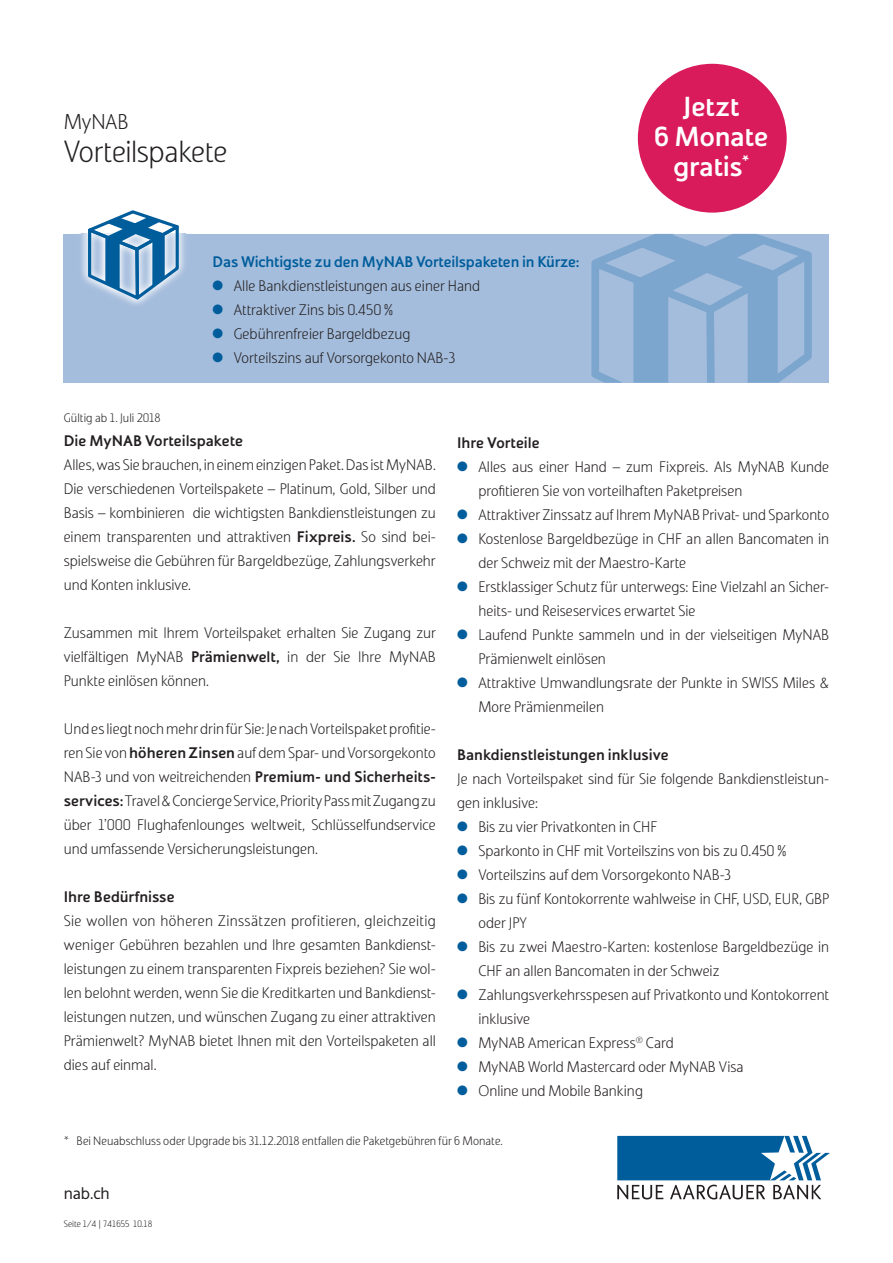
<style>
.page{position:relative;width:893px;height:1263px;background:#fff}
.page>*{position:absolute;margin:0;border:0;box-sizing:border-box;transform-origin:0 0}
.t1{font:300 30px "Solo Sans";letter-spacing:-.015em;color:#231f20}
.t2{font:700 27px/30px "Solo Sans";letter-spacing:-.015em;color:#fff;text-align:center}
.t3{font:300 21px "Solo Sans";letter-spacing:-.005em;color:#231f20}
.t4{font:16.5px "Solo Sans";color:#231f20}
.t5{font:300 15px/24px "Solo Sans";color:#231f20}
.t6{font:700 15px "Solo Sans";letter-spacing:-.005em;color:#231f20}
.t7{font:700 15px "Solo Sans";letter-spacing:-.01em;color:#005d9c}
.t8{font:300 12px "Solo Sans";color:#231f20}
.t9{font:300 9px "Solo Sans";color:#231f20}
.s1{color:#005d9c}
.s2{font-weight:700}
</style>
<div class="page">
<svg style="left:617px;top:1136px;width:213px;height:63px"></svg>
<div style="left:64px;top:234px;width:765px;height:149px;background:#a4bddc"></div>
<img style="left:81px;top:233px;width:105px;height:72px">
<svg style="left:85px;top:210px;width:100px;height:94px"></svg>
<svg style="left:591px;top:234px;width:221px;height:149px"></svg>
<div style="left:638px;top:64px;width:149px;height:149px;background:#d91a5b;border-radius:50%"></div>
<h3 class="t3" style="left:64px;top:110px;width:66px">MyNAB</h3>
<h1 class="t1" style="left:64px;top:135px;width:165px">Vorteilspakete</h1>
<p class="t7" style="left:213px;top:252px;width:368px">Das Wichtigste zu den MyNAB Vorteilspaketen in Kürze:</p>
<p class="t5" style="left:213px;top:273px;width:269px"><span class="s1">●</span> Alle Bankdienstleistungen aus einer Hand</p>
<p class="t5" style="left:213px;top:297px;width:182px"><span class="s1">●</span> Attraktiver Zins bis 0.450 %</p>
<p class="t5" style="left:213px;top:321px;width:199px"><span class="s1">●</span> Gebührenfreier Bargeldbezug</p>
<p class="t5" style="left:213px;top:345px;width:244px"><span class="s1">●</span> Vorteilszins auf Vorsorgekonto NAB-3</p>
<h2 class="t2" style="left:654px;top:91px;width:116px">Jetzt<br>6 Monate gratis<sup>*</sup></h2>
<p class="t8" style="left:64px;top:411px;width:98px">Gültig ab 1. Juli 2018</p>
<p class="t6" style="left:64px;top:431px;width:181px">Die MyNAB Vorteilspakete</p>
<p class="t5" style="left:64px;top:453px;width:374px;text-align:justify">Alles, was Sie brauchen, in einem einzigen Paket. Das ist MyNAB.<br>Die verschiedenen Vorteilspakete – Platinum, Gold, Silber und Basis – kombinieren die wichtigsten Bankdienstleistungen zu einem transparenten und attraktiven <span class="s2">Fixpreis.</span> So sind bei&shy;spielsweise die Gebühren für Bargeldbezüge, Zahlungsverkehr und Konten inklusive.</p>
<p class="t5" style="left:64px;top:621px;width:374px;text-align:justify">Zusammen mit Ihrem Vorteilspaket erhalten Sie Zugang zur vielfältigen MyNAB <span class="s2">Prämienwelt,</span> in der Sie Ihre MyNAB Punkte einlösen können.</p>
<p class="t5" style="left:64px;top:717px;width:374px;text-align:justify">Und es liegt noch mehr drin für Sie: Je nach Vorteilspaket profitie&shy;ren Sie von <span class="s2">höheren Zinsen</span> auf dem Spar- und Vorsorgekonto NAB-3 und von weitreichenden <span class="s2">Premium- und Sicherheits&shy;services:</span> Travel &amp; Concierge Service, Priority Pass mit Zugang zu über 1’000 Flughafenlounges weltweit, Schlüsselfundservice und umfassende Versicherungsleistungen.</p>
<p class="t6" style="left:64px;top:887px;width:112px">Ihre Bedürfnisse</p>
<p class="t5" style="left:64px;top:909px;width:374px;text-align:justify">Sie wollen von höheren Zinssätzen profitieren, gleichzeitig weniger Gebühren bezahlen und Ihre gesamten Bankdienst&shy;leistungen zu einem transparenten Fixpreis beziehen? Sie wol&shy;len belohnt werden, wenn Sie die Kreditkarten und Bankdienst&shy;leistungen nutzen, und wünschen Zugang zu einer attraktiven Prämienwelt? MyNAB bietet Ihnen mit den Vorteilspaketen all dies auf einmal.</p>
<p class="t6" style="left:457px;top:434px;width:84px">Ihre Vorteile</p>
<p class="t5" style="left:478px;top:455px;width:352px;text-indent:-21px"><span class="s1">●</span> Alles aus einer Hand – zum Fixpreis. Als MyNAB Kunde profitieren Sie von vorteilhaften Paketpreisen</p>
<p class="t5" style="left:457px;top:503px;width:374px"><span class="s1">●</span> Attraktiver Zinssatz auf Ihrem MyNAB Privat- und Sparkonto</p>
<p class="t5" style="left:478px;top:527px;width:352px;text-indent:-21px"><span class="s1">●</span> Kostenlose Bargeldbezüge in CHF an allen Bancomaten in der Schweiz mit der Maestro-Karte</p>
<p class="t5" style="left:478px;top:575px;width:352px;text-indent:-21px"><span class="s1">●</span> Erstklassiger Schutz für unterwegs: Eine Vielzahl an Sicher&shy;heits- und Reiseservices erwartet Sie</p>
<p class="t5" style="left:478px;top:623px;width:352px;text-indent:-21px"><span class="s1">●</span> Laufend Punkte sammeln und in der vielseitigen MyNAB<br>Prämienwelt einlösen</p>
<p class="t5" style="left:478px;top:671px;width:352px;text-indent:-21px"><span class="s1">●</span> Attraktive Umwandlungsrate der Punkte in SWISS Miles &amp;<br>More Prämienmeilen</p>
<p class="t6" style="left:457px;top:746px;width:213px">Bankdienstleistungen inklusive</p>
<p class="t5" style="left:457px;top:767px;width:374px">Je nach Vorteilspaket sind für Sie folgende Bankdienstleistun&shy;gen inklusive:</p>
<p class="t5" style="left:457px;top:815px;width:202px"><span class="s1">●</span> Bis zu vier Privatkonten in CHF</p>
<p class="t5" style="left:457px;top:839px;width:331px"><span class="s1">●</span> Sparkonto in CHF mit Vorteilszins von bis zu 0.450 %</p>
<p class="t5" style="left:457px;top:863px;width:275px"><span class="s1">●</span> Vorteilszins auf dem Vorsorgekonto NAB-3</p>
<p class="t5" style="left:478px;top:887px;width:352px;text-indent:-21px"><span class="s1">●</span> Bis zu fünf Kontokorrente wahlweise in CHF, USD, EUR, GBP oder JPY</p>
<p class="t5" style="left:478px;top:935px;width:352px;text-indent:-21px"><span class="s1">●</span> Bis zu zwei Maestro-Karten: kostenlose Bargeldbezüge in<br>CHF an allen Bancomaten in der Schweiz</p>
<p class="t5" style="left:478px;top:983px;width:352px;text-indent:-21px"><span class="s1">●</span> Zahlungsverkehrsspesen auf Privatkonto und Kontokorrent inklusive</p>
<p class="t5" style="left:457px;top:1031px;width:218px"><span class="s1">●</span> MyNAB American Express<sup>®</sup> Card</p>
<p class="t5" style="left:457px;top:1055px;width:288px"><span class="s1">●</span> MyNAB World Mastercard oder MyNAB Visa</p>
<p class="t5" style="left:457px;top:1079px;width:187px"><span class="s1">●</span> Online und Mobile Banking</p>
<p class="t8" style="left:64px;top:1134px;width:440px">* Bei Neuabschluss oder Upgrade bis 31.12.2018 entfallen die Paketgebühren für 6 Monate.</p>
<p class="t4" style="left:64px;top:1184px;width:48px">nab.ch</p>
<p class="t9" style="left:64px;top:1219px;width:90px">Seite 1/4 | 741655 10.18</p>
</div>
